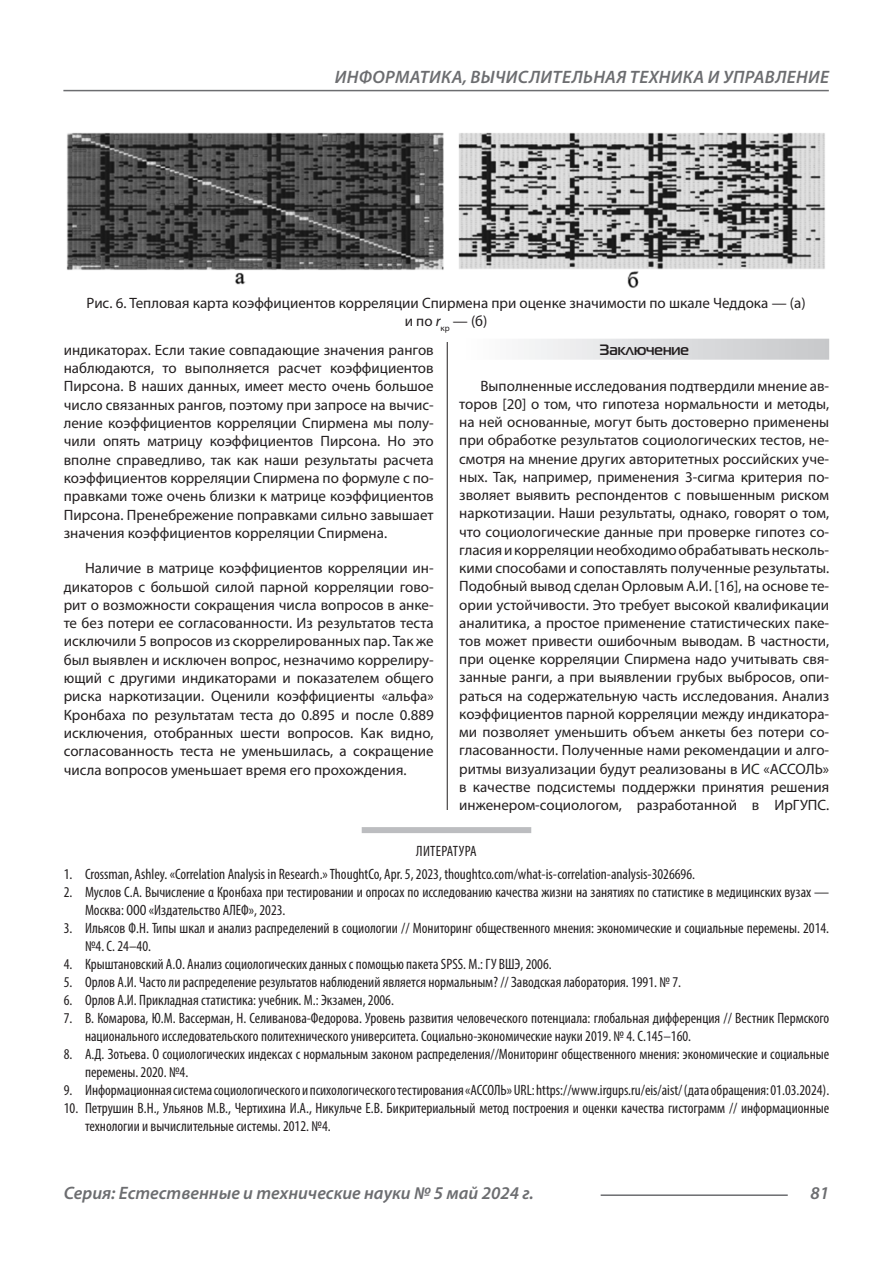
<style>
.page{position:relative;width:893px;height:1263px;background:#fff}
.page>*{position:absolute;margin:0;border:0;box-sizing:border-box;transform-origin:0 0}
.t1{font:italic 600 18px "Myriad Pro";letter-spacing:.005em;color:#6c6d70}
.Статья_текст{font:15px/18.3px "Myriad Pro";color:#231f20;text-align:justify}
.Библиография_Литерат{font:condensed 15px/18px "Myriad Pro";color:#231f20}
.Статья_подзаголовок{font:700 15px "Magistral C";color:#231f20}
.Библиография_Литерат-2{font:condensed 15px "Myriad Pro";letter-spacing:.02em;color:#231f20}
.s1{font-style:italic}
</style>
<div class="page">
<hr style="left:447px;top:128px;width:1px;height:1007px;background:#231f20">
<hr style="left:63px;top:90px;width:766px;height:1px;background:#6c6d70">
<hr style="left:601px;top:1194px;width:187px;height:2px;background:#6c6d70">
<div style="left:459px;top:339px;width:370px;height:21px;background:linear-gradient(to right,#fefeff,#c6c8ca)"></div>
<div style="left:442px;top:326px;width:9px;height:16px;background:#fff"></div>
<div style="left:63px;top:128px;width:766px;height:198px;background:#fff"></div>
<img style="left:66px;top:132px;width:760px;height:156px">
<div style="left:439px;top:810px;width:15px;height:17px;background:#fff"></div>
<div style="left:362px;top:827px;width:169px;height:6px;background:#bcbdc0"></div>
<p class="t1" style="left:335px;top:66px;width:496px">ИНФОРМАТИКА, ВЫЧИСЛИТЕЛЬНАЯ ТЕХНИКА И УПРАВЛЕНИЕ</p>
<p class="Статья_текст" style="left:87px;top:294px;width:720px;text-align:center">Рис. 6. Тепловая карта коэффициентов корреляции Спирмена при оценке значимости по шкале Чеддока — (а) и по <span class="s1">r</span><sub>кр</sub> — (б)</p>
<p class="Статья_текст" style="left:64px;top:340px;width:371px">индикаторах. Если такие совпадающие значения рангов наблюдаются, то выполняется расчет коэффициентов Пирсона. В наших данных, имеет место очень большое число связанных рангов, поэтому при запросе на вычис&shy;ление коэффициентов корреляции Спирмена мы полу&shy;чили опять матрицу коэффициентов Пирсона. Но это вполне справедливо, так как наши результаты расчета коэффициентов корреляции Спирмена по формуле с по&shy;правками тоже очень близки к матрице коэффициентов Пирсона. Пренебрежение поправками сильно завышает значения коэффициентов корреляции Спирмена.</p>
<p class="Статья_текст" style="left:64px;top:559px;width:371px;text-indent:21px">Наличие в матрице коэффициентов корреляции ин&shy;дикаторов с большой силой парной корреляции гово&shy;рит о возможности сокращения числа вопросов в анке&shy;те без потери ее согласованности. Из результатов теста исключили 5 вопросов из скоррелированных пар. Так же был выявлен и исключен вопрос, незначимо коррелиру&shy;ющий с другими индикаторами и показателем общего риска наркотизации. Оценили коэффициенты «альфа» Кронбаха по результатам теста до 0.895 и после 0.889 исключения, отобранных шести вопросов. Как видно, согласованность теста не уменьшилась, а сокращение числа вопросов уменьшает время его прохождения.</p>
<p class="Статья_подзаголовок" style="left:599px;top:341px;width:91px">Заключение</p>
<p class="Статья_текст" style="left:459px;top:376px;width:371px;text-indent:21px">Выполненные исследования подтвердили мнение ав&shy;торов [20] о том, что гипотеза нормальности и методы, на ней основанные, могут быть достоверно применены при обработке результатов социологических тестов, не&shy;смотря на мнение других авторитетных российских уче&shy;ных. Так, например, применения 3-сигма критерия по&shy;зволяет выявить респондентов с повышенным риском наркотизации. Наши результаты, однако, говорят о том, что социологические данные при проверке гипотез со&shy;гласия и корреляции необходимо обрабатывать несколь&shy;кими способами и сопоставлять полученные результаты.<br>Подобный вывод сделан Орловым А.И. [16], на основе те&shy;ории устойчивости. Это требует высокой квалификации аналитика, а простое применение статистических паке&shy;тов может привести ошибочным выводам. В частности, при оценке корреляции Спирмена надо учитывать свя&shy;занные ранги, а при выявлении грубых выбросов, опи&shy;раться на содержательную часть исследования. Анализ коэффициентов парной корреляции между индикатора&shy;ми позволяет уменьшить объем анкеты без потери со&shy;гласованности. Полученные нами рекомендации и алго&shy;ритмы визуализации будут реализованы в ИС «АССОЛЬ» в качестве подсистемы поддержки принятия решения инженером-социологом, разработанной в ИрГУПС.</p>
<p class="Библиография_Литерат-2" style="left:416px;top:842px;width:62px">ЛИТЕРАТУРА</p>
<p class="Библиография_Литерат" style="left:64px;top:864px;width:633px">1. Crossman, Ashley. «Correlation Analysis in Research.» ThoughtCo, Apr. 5, 2023, thoughtco.com/what-is-correlation-analysis-3026696.</p>
<p class="Библиография_Литерат" style="left:85px;top:882px;width:746px;text-indent:-21px">2. Муслов С.А. Вычисление α Кронбаха при тестировании и опросах по исследованию качества жизни на занятиях по статистике в медицинских вузах —<br>Москва: ООО «Издательство АЛЕФ», 2023.</p>
<p class="Библиография_Литерат" style="left:85px;top:918px;width:746px;text-indent:-21px">3. Ильясов Ф.Н. Типы шкал и анализ распределений в социологии // Мониторинг общественного мнения: экономические и социальные перемены. 2014. №4. С. 24–40.</p>
<p class="Библиография_Литерат" style="left:64px;top:954px;width:489px">4. Крыштановский А.О. Анализ социологических данных с помощью пакета SPSS. М.: ГУ ВШЭ, 2006.</p>
<p class="Библиография_Литерат" style="left:64px;top:972px;width:619px">5. Орлов А.И. Часто ли распределение результатов наблюдений является нормальным? // Заводская лаборатория. 1991. № 7.</p>
<p class="Библиография_Литерат" style="left:64px;top:990px;width:332px">6. Орлов А.И. Прикладная статистика: учебник. М.: Экзамен, 2006.</p>
<p class="Библиография_Литерат" style="left:85px;top:1008px;width:746px;text-indent:-21px">7. В. Комарова, Ю.М. Вассерман, Н. Селиванова-Федорова. Уровень развития человеческого потенциала: глобальная дифференция // Вестник Пермского национального исследовательского политехнического университета. Социально-экономические науки 2019. № 4. C.145–160.</p>
<p class="Библиография_Литерат" style="left:85px;top:1044px;width:746px;text-indent:-21px">8. А.Д. Зотьева. О социологических индексах с нормальным законом распределения//Мониторинг общественного мнения: экономические и социальные перемены. 2020. №4.</p>
<p class="Библиография_Литерат" style="left:64px;top:1080px;width:767px">9. Информационная система социологического и психологического тестирования «АССОЛЬ» URL: https://www.irgups.ru/eis/aist/ (дата обращения: 01.03.2024).</p>
<p class="Библиография_Литерат" style="left:85px;top:1098px;width:746px;text-indent:-21px">10. Петрушин В.Н., Ульянов М.В., Чертихина И.А., Никульче Е.В. Бикритериальный метод построения и оценки качества гистограмм // информационные технологии и вычислительные системы. 2012. №4.</p>
<p class="t1" style="left:64px;top:1182px;width:471px">Серия: Естественные и технические науки № 5 май 2024 г.</p>
<p class="t1" style="left:810px;top:1182px;width:20px">81</p>
</div>
